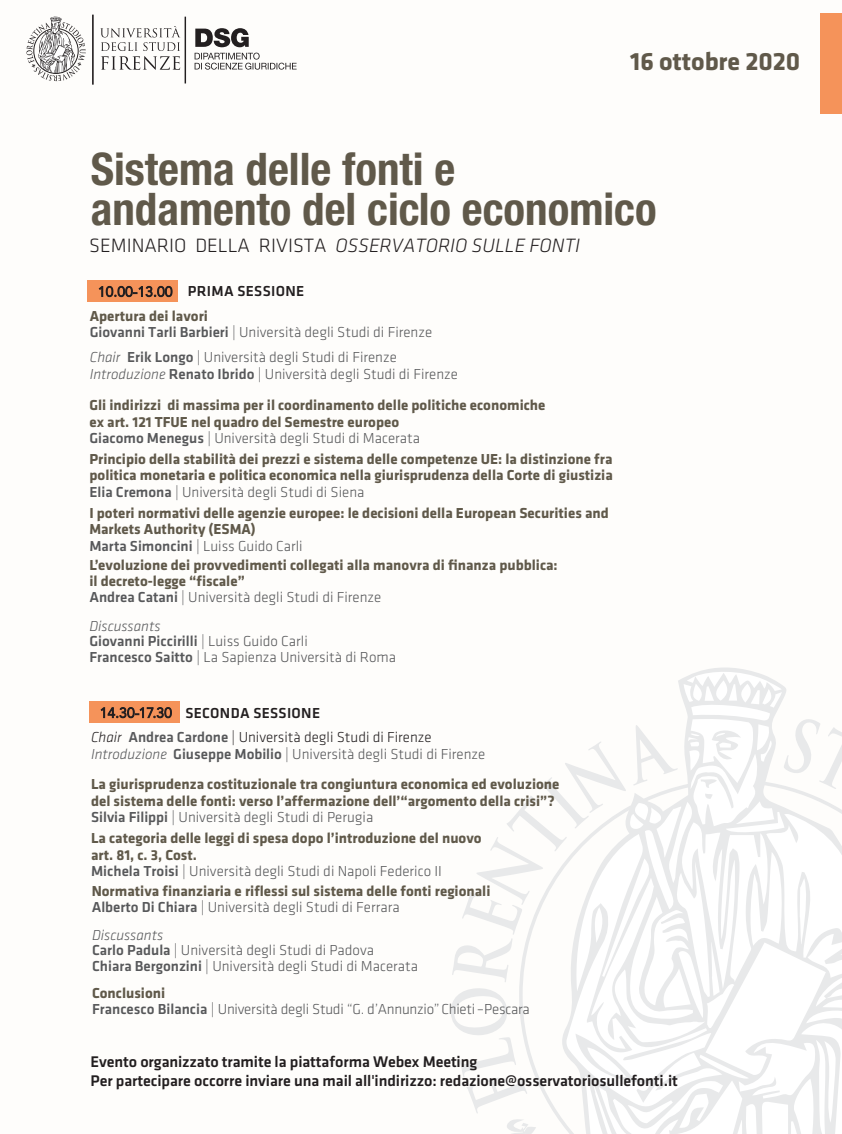
<style>
.page{position:relative;width:842px;height:1134px;background:#fefdfb}
.page>*{position:absolute;margin:0;border:0;box-sizing:border-box;transform-origin:0 0}
.t1{font:700 condensed 45px "Helvetica Neue LT Pro";color:#60594a}
.data{font:700 26px "Klavika";letter-spacing:-.005em;color:#60594a}
.t2{font:italic 300 20px "Klavika";color:#231f20}
.t3{font:500 16px/19.3px "Klavika";letter-spacing:-.005em;color:#221e1f}
.Relatore{font:700 15px/16.4px "Klavika";color:#60594a}
.Relatore-2{font:300 15px/15.8px "Klavika";color:#57585a}
.t4{font:300 15px/24px "Klavika";color:#231f20}
.s1{font-style:normal}
.s2{font-family:"Avenir";font-weight:400;font-size:14px;color:#231f20}
.s3{font-weight:500;color:#231f20}
.s4{font-weight:500}
.s5{font-style:italic}
.s6{font-weight:300;font-style:italic;color:#57585a}
.s7{font-weight:500;color:#57585a}
.s8{font-weight:300;color:#57585a}
.s9{font-family:"Avenir";font-weight:400;font-size:14px}
.s10{font-weight:500;color:#58595b}
.s11{font-weight:700;color:#60594a}
</style>
<div class="page">
<svg style="left:626px;top:667px;width:216px;height:467px"></svg>
<svg style="left:451px;top:742px;width:175px;height:392px"></svg>
<div style="left:89px;top:701px;width:90px;height:22px;background:#f5935a"></div>
<hr style="left:92px;top:15px;width:2px;height:70px;background:#231f20">
<svg style="left:100px;top:26px;width:80px;height:44px"></svg>
<svg style="left:26px;top:16px;width:59px;height:65px"></svg>
<hr style="left:185px;top:17px;width:1px;height:66px;background:#231f20">
<svg style="left:195px;top:53px;width:102px;height:17px"></svg>
<svg style="left:195px;top:28px;width:54px;height:19px"></svg>
<div style="left:820px;top:13px;width:22px;height:101px;background:#f5935a"></div>
<div style="left:87px;top:280px;width:91px;height:22px;background:#f5935a"></div>
<p class="data" style="left:630px;top:47px;width:172px">16 ottobre 2020</p>
<p class="t1" style="left:91px;top:142px;width:366px">Sistema delle fonti e</p>
<p class="t1" style="left:91px;top:182px;width:567px">andamento del ciclo economico</p>
<p class="t2" style="left:89px;top:234px;width:492px"><span class="s1">SEMINARIO DELLA RIVISTA</span> OSSERVATORIO SULLE FONTI</p>
<p class="Relatore" style="left:90px;top:279px;width:216px;line-height:24.7px;text-indent:8px"><span class="s2">10.00-13.00</span> <span class="s3">PRIMA SESSIONE<br></span>Apertura dei lavori</p>
<p class="Relatore-2" style="left:90px;top:320px;width:344px;line-height:25.4px"><span class="s4">Giovanni Tarli Barbieri</span> | Università degli Studi di Firenze<br><span class="s5">Chair</span> <span class="s4">Erik Longo</span> | Università degli Studi di Firenze</p>
<p class="Relatore" style="left:89px;top:359px;width:458px;line-height:30.8px"><span class="s6">Introduzione</span> <span class="s7">Renato Ibrido</span> <span class="s8">| Università degli Studi di Firenze<br></span>Gli indirizzi di massima per il coordinamento delle politiche economiche</p>
<p class="Relatore" style="left:89px;top:414px;width:332px">ex art. 121 TFUE nel quadro del Semestre europeo<br><span class="s7">Giacomo Menegus</span> <span class="s8">| Università degli Studi di Macerata</span></p>
<p class="Relatore" style="left:89px;top:451px;width:525px;text-align:justify">Principio della stabilità dei prezzi e sistema delle competenze UE: la distinzione fra politica monetaria e politica economica nella giurisprudenza della Corte di giustizia <span class="s7">Elia Cremona</span> <span class="s8">| Università degli Studi di Siena</span></p>
<p class="Relatore" style="left:89px;top:505px;width:521px">I poteri normativi delle agenzie europee: le decisioni della European Securities and<br>Markets Authority (ESMA)<br><span class="s7">Marta Simoncini</span> <span class="s8">| Luiss Guido Carli</span></p>
<p class="Relatore" style="left:89px;top:557px;width:470px">L’evoluzione dei provvedimenti collegati alla manovra di finanza pubblica: il decreto-legge “fiscale”<br><span class="s7">Andrea Catani</span> <span class="s8">| Università degli Studi di Firenze</span></p>
<p class="Relatore-2" style="left:89px;top:618px;width:308px"><span class="s5">Discussants<br></span><span class="s4">Giovanni Piccirilli</span> | Luiss Guido Carli<br><span class="s4">Francesco Saitto</span> | La Sapienza Università di Roma</p>
<p class="t4" style="left:91px;top:701px;width:342px;text-indent:9px"><span class="s9">14.30-17.30</span> <span class="s4">SECONDA SESSIONE<br></span><span class="s5">Chair</span> <span class="s10">Andrea Cardone</span> | Università degli Studi di Firenze</p>
<p class="Relatore" style="left:91px;top:738px;width:470px;line-height:30.6px"><span class="s6">Introduzione</span> <span class="s7">Giuseppe Mobilio</span> <span class="s8">| Università degli Studi di Firenze<br></span>La giurisprudenza costituzionale tra congiuntura economica ed evoluzione</p>
<p class="Relatore" style="left:91px;top:793px;width:465px">del sistema delle fonti: verso l’affermazione dell’“argomento della crisi”?<br><span class="s7">Silvia Filippi</span> <span class="s8">| Università degli Studi di Perugia</span></p>
<p class="Relatore" style="left:91px;top:830px;width:392px">La categoria delle leggi di spesa dopo l’introduzione del nuovo art. 81, c. 3, Cost.<br><span class="s7">Michela Troisi</span> <span class="s8">| Università degli Studi di Napoli Federico II</span></p>
<p class="Relatore" style="left:92px;top:884px;width:400px;line-height:15.8px">Normativa finanziaria e riflessi sul sistema delle fonti regionali<br><span class="s7">Alberto Di Chiara</span> <span class="s8">| Università degli Studi di Ferrara</span></p>
<p class="Relatore-2" style="left:92px;top:927px;width:327px"><span class="s5">Discussants<br></span><span class="s4">Carlo Padula</span> | Università degli Studi di Padova<br><span class="s4">Chiara Bergonzini</span> | Università degli Studi di Macerata</p>
<p class="Relatore-2" style="left:92px;top:986px;width:439px"><span class="s11">Conclusioni<br></span><span class="s4">Francesco Bilancia</span> | Università degli Studi “G. d’Annunzio”Chieti –Pescara</p>
<p class="t3" style="left:91px;top:1052px;width:589px">Evento organizzato tramite la piattaforma Webex Meeting<br>Per partecipare occorre inviare una mail all'indirizzo: redazione@osservatoriosullefonti.it</p>
</div>
